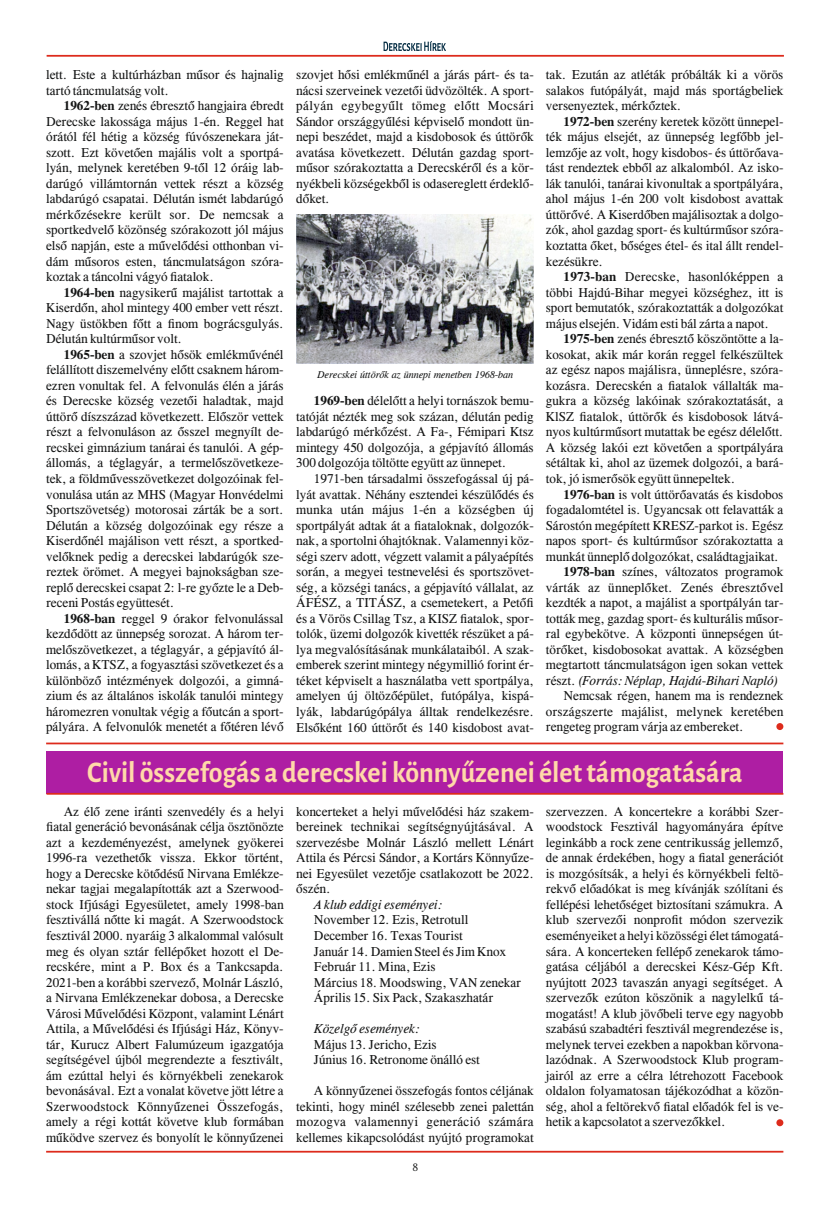
<style>
.page{position:relative;width:833px;height:1205px;background:#fff}
.page>*{position:absolute;margin:0;border:0;box-sizing:border-box;transform-origin:0 0}
.t1{font:700 30px "Alegreya Sans";color:#ffd9a9;scale:.93 1}
.t2{font:13.12px/15.5px "CG Times";color:#151616;text-align:justify}
.t3{font:italic 13.12px "CG Times";color:#151616}
.t4{font:12.5px "Linux Libertine G";color:#151616}
.t5{font:italic 10px "CG Times";color:#151616}
.s1{font-weight:700}
.s2{font-style:normal}
</style>
<div class="page">
<hr style="left:47px;top:55px;width:737px;height:2px;background:#dd2b1c">
<svg style="left:383px;top:41px;width:63px;height:10px"></svg>
<hr style="left:46px;top:1151px;width:737px;height:1px;background:#dd2b1c">
<hr style="left:46px;top:742px;width:737px;height:2px;background:#dd2b1c">
<div style="left:776px;top:1119px;width:7px;height:7px;background:#dd2b1c;border-radius:50%"></div>
<img style="left:296px;top:214px;width:238px;height:149px">
<div style="left:776px;top:723px;width:7px;height:7px;background:#dd2b1c;border-radius:50%"></div>
<div style="left:47px;top:752px;width:736px;height:42px;background:#ae1ea3"></div>
<hr style="left:47px;top:793px;width:736px;height:2px;background:#dd2b1c">
<p class="t2" style="left:46px;top:68px;width:239px">lett. Este a kultúrházban műsor és hajnalig tartó táncmulatság volt.</p>
<p class="t2" style="left:46px;top:99px;width:239px;text-indent:18px"><span class="s1">1962-ben</span> zenés ébresztő hangjaira ébredt Derecske lakossága május 1-én. Reggel hat órától fél hétig a község fúvószenekara ját&shy;szott. Ezt követően majális volt a sportpá&shy;lyán, melynek keretében 9-től 12 óráig lab&shy;darúgó villámtornán vettek részt a község labdarúgó csapatai. Délután ismét labdarúgó mérkőzésekre került sor. De nemcsak a sportkedvelő közönség szórakozott jól május első napján, este a művelődési otthonban vi&shy;dám műsoros esten, táncmulatságon szóra&shy;koztak a táncolni vágyó fiatalok.</p>
<p class="t2" style="left:46px;top:286px;width:239px;text-indent:18px"><span class="s1">1964-ben</span> nagysikerű majálist tartottak a Kiserdőn, ahol mintegy 400 ember vett részt.<br>Nagy üstökben főtt a finom bográcsgulyás.<br>Délután kultúrműsor volt.</p>
<p class="t2" style="left:46px;top:348px;width:239px;text-indent:18px"><span class="s1">1965-ben</span> a szovjet hősök emlékművénél felállított diszemelvény előtt csaknem három&shy;ezren vonultak fel. A felvonulás élén a járás és Derecske község vezetői haladtak, majd úttörő díszszázad következett. Először vettek részt a felvonuláson az ősszel megnyílt de&shy;recskei gimnázium tanárai és tanulói. A gép&shy;állomás, a téglagyár, a termelőszövetkeze&shy;tek, a földművesszövetkezet dolgozóinak fel&shy;vonulása után az MHS (Magyar Honvédelmi Sportszövetség) motorosai zárták be a sort.<br>Délután a község dolgozóinak egy része a Kiserdőnél majálison vett részt, a sportked&shy;velőknek pedig a derecskei labdarúgók sze&shy;reztek örömet. A megyei bajnokságban sze&shy;replő derecskei csapat 2: l-re győzte le a Deb&shy;receni Postás együttesét.</p>
<p class="t2" style="left:46px;top:612px;width:239px;text-indent:18px"><span class="s1">1968-ban</span> reggel 9 órakor felvonulással kezdődött az ünnepség sorozat. A három ter&shy;melőszövetkezet, a téglagyár, a gépjavító ál&shy;lomás, a KTSZ, a fogyasztási szövetkezet és a különböző intézmények dolgozói, a gimná&shy;zium és az általános iskolák tanulói mintegy háromezren vonultak végig a főutcán a sport&shy;pályára. A felvonulók menetét a főtéren lévő</p>
<p class="t2" style="left:296px;top:68px;width:239px">szovjet hősi emlékműnél a járás párt- és ta&shy;nácsi szerveinek vezetői üdvözölték. A sport&shy;pályán egybegyűlt tömeg előtt Mocsári Sándor országgyűlési képviselő mondott ün&shy;nepi beszédet, majd a kisdobosok és úttörők avatása következett. Délután gazdag sport&shy;műsor szórakoztatta a Derecskéről és a kör&shy;nyékbeli községekből is odasereglett érdeklő&shy;dőket.</p>
<p class="t5" style="left:317px;top:370px;width:197px">Derecskei úttörők az ünnepi menetben 1968-ban</p>
<p class="t2" style="left:296px;top:394px;width:239px;text-indent:18px"><span class="s1">1969-ben</span> délelőtt a helyi tornászok bemu&shy;tatóját nézték meg sok százan, délután pedig labdarúgó mérkőzést. A Fa-, Fémipari Ktsz mintegy 450 dolgozója, a gépjavító állomás 300 dolgozója töltötte együtt az ünnepet.</p>
<p class="t2" style="left:296px;top:472px;width:239px;text-indent:18px">1971-ben társadalmi összefogással új pá&shy;lyát avattak. Néhány esztendei készülődés és munka után május 1-én a községben új sportpályát adtak át a fiataloknak, dolgozók&shy;nak, a sportolni óhajtóknak. Valamennyi köz&shy;ségi szerv adott, végzett valamit a pályaépítés során, a megyei testnevelési és sportszövet&shy;ség, a községi tanács, a gépjavító vállalat, az ÁFÉSZ, a TITÁSZ, a csemetekert, a Petőfi és a Vörös Csillag Tsz, a KISZ fiatalok, spor&shy;tolók, üzemi dolgozók kivették részüket a pá&shy;lya megvalósításának munkálataiból. A szak&shy;emberek szerint mintegy négymillió forint ér&shy;téket képviselt a használatba vett sportpálya, amelyen új öltözőépület, futópálya, kispá&shy;lyák, labdarúgópálya álltak rendelkezésre.<br>Elsőként 160 úttörőt és 140 kisdobost avat-</p>
<p class="t2" style="left:546px;top:68px;width:239px">tak. Ezután az atléták próbálták ki a vörös salakos futópályát, majd más sportágbeliek versenyeztek, mérkőztek.</p>
<p class="t2" style="left:546px;top:115px;width:239px;text-indent:18px"><span class="s1">1972-ben</span> szerény keretek között ünnepel&shy;ték május elsejét, az ünnepség legfőbb jel&shy;lemzője az volt, hogy kisdobos- és úttörőava&shy;tást rendeztek ebből az alkalomból. Az isko&shy;lák tanulói, tanárai kivonultak a sportpályára, ahol május 1-én 200 volt kisdobost avattak úttörővé. A Kiserdőben majálisoztak a dolgo&shy;zók, ahol gazdag sport- és kultúrműsor szóra&shy;koztatta őket, bőséges étel- és ital állt rendel&shy;kezésükre.</p>
<p class="t2" style="left:546px;top:270px;width:239px;text-indent:18px"><span class="s1">1973-ban</span> Derecske, hasonlóképpen a többi Hajdú-Bihar megyei községhez, itt is sport bemutatók, szórakoztatták a dolgozókat május elsején. Vidám esti bál zárta a napot.</p>
<p class="t2" style="left:546px;top:332px;width:239px;text-indent:18px"><span class="s1">1975-ben</span> zenés ébresztő köszöntötte a la&shy;kosokat, akik már korán reggel felkészültek az egész napos majálisra, ünneplésre, szóra&shy;kozásra. Derecskén a fiatalok vállalták ma&shy;gukra a község lakóinak szórakoztatását, a KlSZ fiatalok, úttörők és kisdobosok látvá&shy;nyos kultúrműsort mutattak be egész délelőtt.<br>A község lakói ezt követően a sportpályára sétáltak ki, ahol az üzemek dolgozói, a bará&shy;tok, jó ismerősök együtt ünnepeltek.</p>
<p class="t2" style="left:563px;top:488px;width:221px"><span class="s1">1976-ban</span> is volt úttörőavatás és kisdobos</p>
<p class="t2" style="left:546px;top:503px;width:239px">fogadalomtétel is. Ugyancsak ott felavatták a</p>
<p class="t2" style="left:546px;top:519px;width:239px">Sárostón megépített KRESZ-parkot is. Egész</p>
<p class="t2" style="left:546px;top:534px;width:239px">napos sport- és kultúrműsor szórakoztatta a</p>
<p class="t2" style="left:546px;top:550px;width:234px">munkát ünneplő dolgozókat, családtagjaikat.</p>
<p class="t2" style="left:563px;top:565px;width:221px"><span class="s1">1978-ban</span> színes, változatos programok</p>
<p class="t2" style="left:546px;top:581px;width:239px">várták az ünneplőket. Zenés ébresztővel</p>
<p class="t2" style="left:546px;top:596px;width:239px">kezdték a napot, a majálist a sportpályán tar-</p>
<p class="t2" style="left:546px;top:612px;width:239px">tották meg, gazdag sport- és kulturális műsor-</p>
<p class="t2" style="left:546px;top:627px;width:239px">ral egybekötve. A központi ünnepségen út-</p>
<p class="t2" style="left:546px;top:643px;width:239px">törőket, kisdobosokat avattak. A községben</p>
<p class="t2" style="left:546px;top:658px;width:239px">megtartott táncmulatságon igen sokan vettek</p>
<p class="t3" style="left:546px;top:676px;width:234px"><span class="s2">részt.</span> (Forrás: Néplap, Hajdú-Bihari Napló)</p>
<p class="t2" style="left:563px;top:689px;width:221px">Nemcsak régen, hanem ma is rendeznek</p>
<p class="t2" style="left:546px;top:705px;width:239px">országszerte majálist, melynek keretében</p>
<p class="t2" style="left:546px;top:720px;width:199px">rengeteg program várja az embereket.</p>
<h1 class="t1" style="left:87px;top:758px;width:706px">Civil összefogás a derecskei könnyűzenei élet támogatására</h1>
<p class="t2" style="left:546px;top:805px;width:239px">szervezzen. A koncertekre a korábbi Szer&shy;woodstock Fesztivál hagyományára építve leginkább a rock zene centrikusság jellemző, de annak érdekében, hogy a fiatal generációt is mozgósítsák, a helyi és környékbeli feltö&shy;rekvő előadókat is meg kívánják szólítani és fellépési lehetőséget biztosítani számukra. A klub szervezői nonprofit módon szervezik eseményeiket a helyi közösségi élet támogatá&shy;sára. A koncerteken fellépő zenekarok támo&shy;gatása céljából a derecskei Kész-Gép Kft. nyújtott 2023 tavaszán anyagi segítséget. A szervezők ezúton köszönik a nagylelkű tá&shy;mogatást! A klub jövőbeli terve egy nagyobb szabású szabadtéri fesztivál megrendezése is, melynek tervei ezekben a napokban körvona&shy;lazódnak. A Szerwoodstock Klub program&shy;jairól az erre a célra létrehozott Facebook oldalon folyamatosan tájékozódhat a közön&shy;ség, ahol a feltörekvő fiatal előadók fel is ve&shy;hetik a kapcsolatot a szervezőkkel.</p>
<p class="t2" style="left:46px;top:805px;width:239px;text-indent:18px">Az élő zene iránti szenvedély és a helyi fiatal generáció bevonásának célja ösztönözte azt a kezdeményezést, amelynek gyökerei 1996-ra vezethetők vissza. Ekkor történt, hogy a Derecske kötődésű Nirvana Emlékze&shy;nekar tagjai megalapították azt a Szerwood&shy;stock Ifjúsági Egyesületet, amely 1998-ban fesztivállá nőtte ki magát. A Szerwoodstock fesztivál 2000. nyaráig 3 alkalommal valósult meg és olyan sztár fellépőket hozott el De&shy;recskére, mint a P. Box és a Tankcsapda.<br>2021-ben a korábbi szervező, Molnár László, a Nirvana Emlékzenekar dobosa, a Derecske Városi Művelődési Központ, valamint Lénárt Attila, a Művelődési és Ifjúsági Ház, Könyv&shy;tár, Kurucz Albert Falumúzeum igazgatója segítségével újból megrendezte a fesztivált, ám ezúttal helyi és környékbeli zenekarok bevonásával. Ezt a vonalat követve jött létre a Szerwoodstock Könnyűzenei Összefogás, amely a régi kottát követve klub formában működve szervez és bonyolít le könnyűzenei</p>
<p class="t2" style="left:296px;top:805px;width:239px">koncerteket a helyi művelődési ház szakem&shy;bereinek technikai segítségnyújtásával. A szervezésbe Molnár László mellett Lénárt Attila és Pércsi Sándor, a Kortárs Könnyűze&shy;nei Egyesület vezetője csatlakozott be 2022. őszén.</p>
<p class="t3" style="left:314px;top:900px;width:130px">A klub eddigi eseményei:</p>
<p class="t2" style="left:314px;top:913px;width:208px;text-align:left">November 12. Ezis, Retrotull<br>December 16. Texas Tourist<br>Január 14. Damien Steel és Jim Knox<br>Február 11. Mina, Ezis<br>Március 18. Moodswing, VAN zenekar<br>Április 15. Six Pack, Szakaszhatár</p>
<p class="t3" style="left:314px;top:1024px;width:107px">Közelgő események:</p>
<p class="t2" style="left:314px;top:1038px;width:167px">Május 13. Jericho, Ezis<br>Június 16. Retronome önálló est</p>
<p class="t2" style="left:296px;top:1084px;width:239px;text-indent:18px">A könnyűzenei összefogás fontos céljának tekinti, hogy minél szélesebb zenei palettán mozogva valamennyi generáció számára kellemes kikapcsolódást nyújtó programokat</p>
<p class="t4" style="left:412px;top:1160px;width:7px">8</p>
</div>
